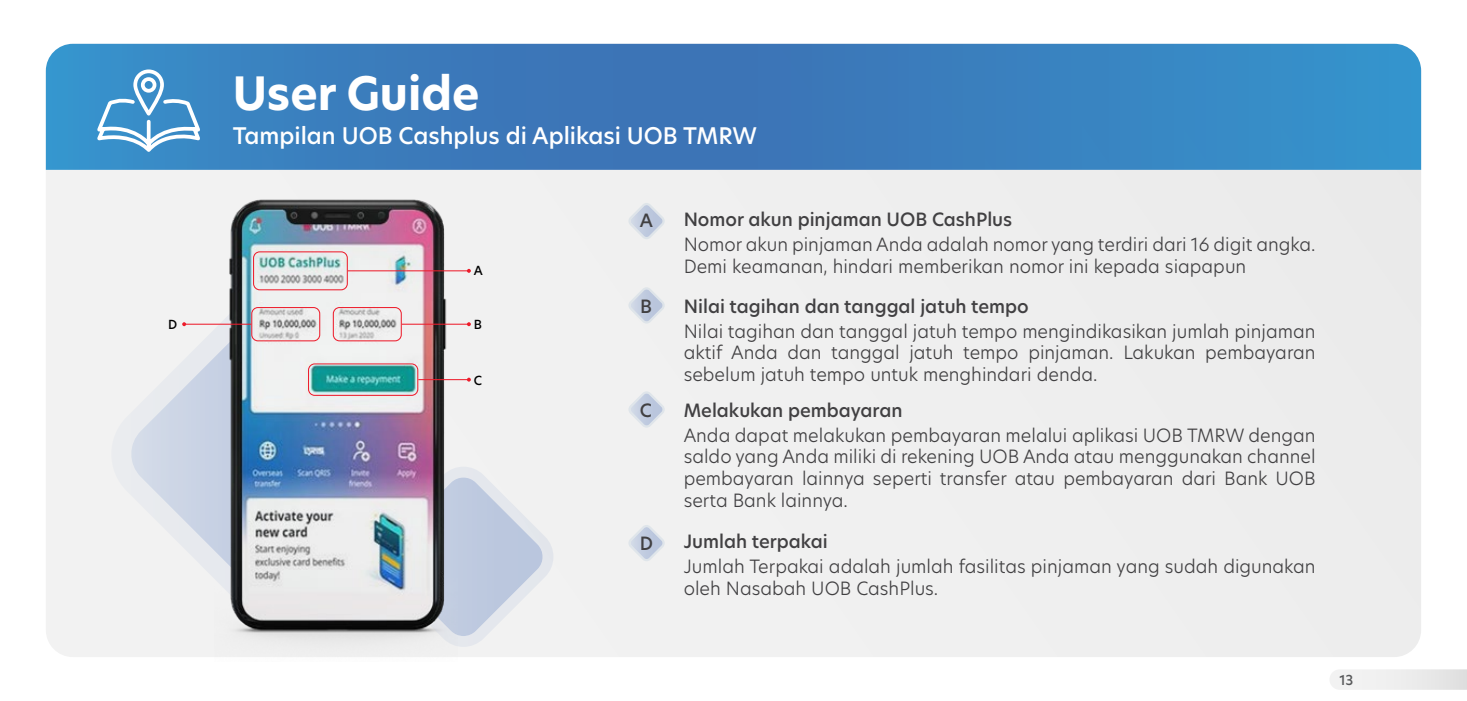
<style>
.page{position:relative;width:1467px;height:701px;background:#fff}
.page>*{position:absolute;margin:0;border:0;box-sizing:border-box;transform-origin:0 0}
.t1{font:700 45px "New Hero";color:#fff}
.t2{font:500 22.5px "New Hero";color:#fff}
.t3{font:300 18px/21.6px "New Hero";color:#414042}
.t4{font:500 18px "New Hero";color:#414042}
.t5{font:500 13.5px "New Hero";color:#58595b}
.t6{font:500 12.38px "New Hero";color:#000}
</style>
<div class="page">
<svg style="left:1330px;top:669px;width:137px;height:20px"></svg>
<div style="left:46px;top:44px;width:1375px;height:612px;background:#efefef;border-radius:27px"></div>
<svg style="left:458px;top:469px;width:95px;height:175px"></svg>
<svg style="left:131px;top:324px;width:84px;height:227px"></svg>
<svg style="left:629px;top:203px;width:36px;height:36px"></svg>
<svg style="left:629px;top:287px;width:36px;height:36px"></svg>
<svg style="left:629px;top:392px;width:36px;height:35px"></svg>
<svg style="left:629px;top:525px;width:36px;height:36px"></svg>
<img style="left:215px;top:199px;width:243px;height:458px">
<div style="left:253px;top:251px;width:95px;height:39px;border:1px solid #ed1c2b;border-radius:6px"></div>
<div style="left:333px;top:307px;width:69px;height:34px;border:1px solid #ed1c2b;border-radius:6px"></div>
<div style="left:251px;top:307px;width:69px;height:34px;border:1px solid #ed1c2b;border-radius:6px"></div>
<div style="left:308px;top:363px;width:110px;height:32px;border:1px solid #ed1c2b;border-radius:6px"></div>
<hr style="left:348px;top:270px;width:120px;height:1px;background:#ed1c2b">
<hr style="left:402px;top:323px;width:66px;height:1px;background:#ed1c2b">
<hr style="left:418px;top:379px;width:50px;height:1px;background:#ed1c2b">
<svg style="left:467px;top:269px;width:4px;height:4px"></svg>
<svg style="left:467px;top:322px;width:4px;height:4px"></svg>
<hr style="left:185px;top:323px;width:66px;height:1px;background:#ed1c2b">
<svg style="left:182px;top:322px;width:4px;height:4px"></svg>
<svg style="left:467px;top:377px;width:4px;height:4px"></svg>
<svg style="left:46px;top:44px;width:1375px;height:126px;background:#3a80bf"></svg>
<svg style="left:93px;top:68px;width:109px;height:92px"></svg>
<h1 class="t1" style="left:233px;top:63px;width:248px">User Guide</h1>
<p class="t2" style="left:233px;top:121px;width:526px">Tampilan UOB Cashplus di Aplikasi UOB TMRW</p>
<p class="t6" style="left:474px;top:262px;width:11px">A</p>
<p class="t6" style="left:168px;top:316px;width:11px">D</p>
<p class="t6" style="left:474px;top:316px;width:10px">B</p>
<p class="t6" style="left:474px;top:371px;width:10px">C</p>
<p class="t4" style="left:640px;top:208px;width:15px">A</p>
<p class="t4" style="left:684px;top:207px;width:330px">Nomor akun pinjaman UOB CashPlus</p>
<p class="t3" style="left:684px;top:233px;width:633px">Nomor akun pinjaman Anda adalah nomor yang terdiri dari 16 digit angka.<br>Demi keamanan, hindari memberikan nomor ini kepada siapapun</p>
<p class="t4" style="left:640px;top:293px;width:13px">B</p>
<p class="t4" style="left:684px;top:293px;width:347px">Nilai tagihan dan tanggal jatuh tempo</p>
<p class="t3" style="left:684px;top:320px;width:633px;text-align:justify">Nilai tagihan dan tanggal jatuh tempo mengindikasikan jumlah pinjaman aktif Anda dan tanggal jatuh tempo pinjaman. Lakukan pembayaran sebelum jatuh tempo untuk menghindari denda.</p>
<p class="t4" style="left:640px;top:397px;width:14px">C</p>
<p class="t4" style="left:684px;top:397px;width:220px">Melakukan pembayaran</p>
<p class="t3" style="left:684px;top:424px;width:633px;text-align:justify">Anda dapat melakukan pembayaran melalui aplikasi UOB TMRW dengan saldo yang Anda miliki di rekening UOB Anda atau menggunakan channel pembayaran lainnya seperti transfer atau pembayaran dari Bank UOB serta Bank lainnya.</p>
<p class="t4" style="left:640px;top:531px;width:15px">D</p>
<p class="t4" style="left:684px;top:529px;width:146px">Jumlah terpakai</p>
<p class="t3" style="left:684px;top:555px;width:633px">Jumlah Terpakai adalah jumlah fasilitas pinjaman yang sudah digunakan oleh Nasabah UOB CashPlus.</p>
<p class="t5" style="left:1339px;top:670px;width:16px">13</p>
</div>
